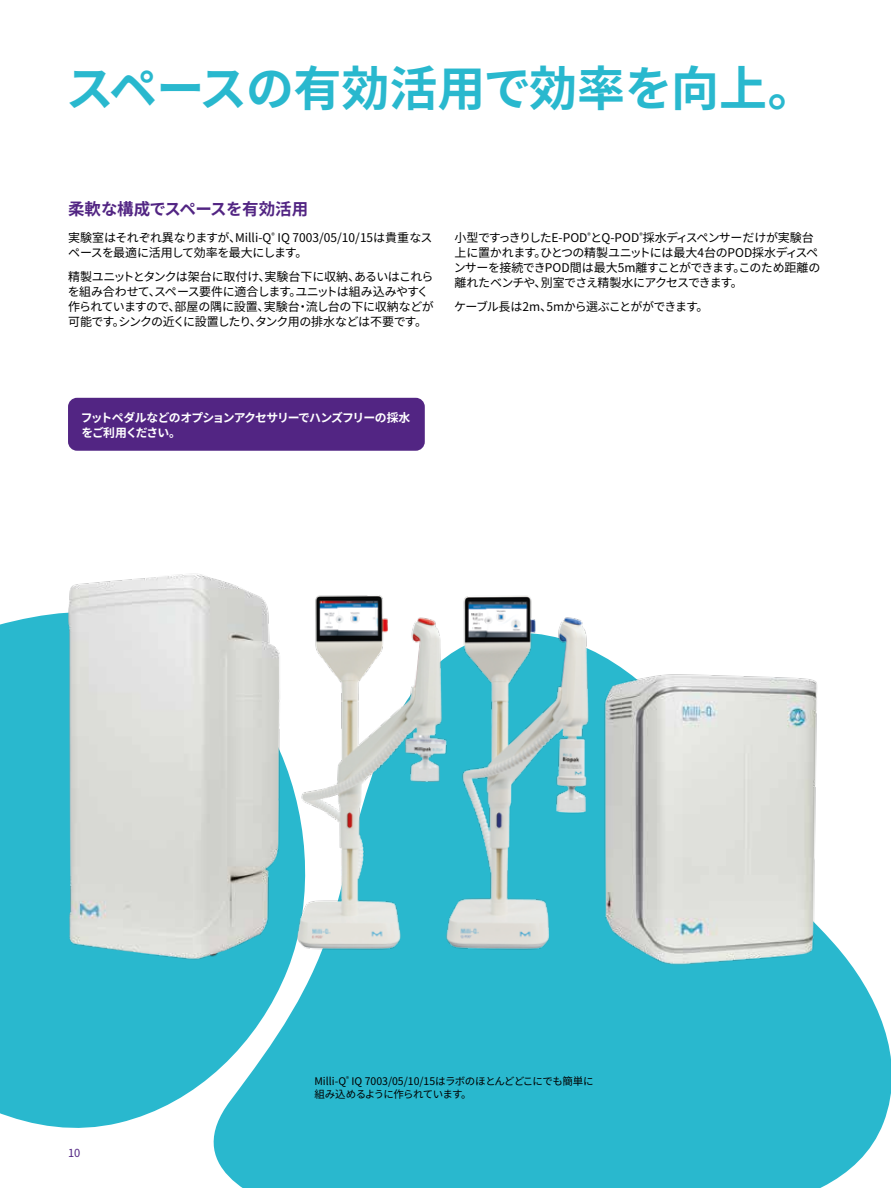
<style>
.page{position:relative;width:891px;height:1188px;background:#fff}
.page>*{position:absolute;margin:0;border:0;box-sizing:border-box;transform-origin:0 0}
.t1{font:700 48px "Noto Sans CJ Kjp";letter-spacing:-.015em;color:#29b8ce}
.t2{font:700 16.5px "Noto Sans CJ Kjp";letter-spacing:-.02em;color:#522583}
.t3{font:12px/15px "Noto Sans CJ Kjp";letter-spacing:-.03em;color:#000}
.t4{font:12px/15px "Noto Sans CJ Kjp";letter-spacing:-.005em;color:#000}
.t5{font:12px "Noto Sans CJ Kjp";letter-spacing:-.055em;color:#000}
.t6{font:700 11.85px/14.5px "Noto Sans CJ Kjp";letter-spacing:-.075em;color:#fff}
.t7{font:11.1px "Noto Sans CJ Kjp";color:#522583}
.t8{font:10.5px/13.5px "Noto Sans CJ Kjp";letter-spacing:-.045em;color:#000}
</style>
<div class="page">
<svg style="left:213px;top:656px;width:678px;height:532px;fill:#29b8ce"></svg>
<svg style="left:0;top:613px;width:344px;height:531px;fill:#29b8ce"></svg>
<div style="left:68px;top:398px;width:357px;height:53px;background:#522583;border-radius:9px"></div>
<img style="left:303px;top:595px;width:299px;height:389px">
<img style="left:598px;top:660px;width:224px;height:346px">
<img style="left:56px;top:573px;width:247px;height:431px">
<h1 class="t1" style="left:66px;top:62px;width:751px">スペースの有効活用で効率を向上。</h1>
<h2 class="t2" style="left:68px;top:199px;width:242px">柔軟な構成でスペースを有効活用</h2>
<p class="t4" style="left:68px;top:231px;width:366px">実験室はそれぞれ異なりますが、Milli-Q<sup>®</sup> IQ 7003/05/10/15は貴重なスペースを最適に活用して効率を最大にします。</p>
<p class="t3" style="left:68px;top:269px;width:367px">精製ユニットとタンクは架台に取付け、実験台下に収納、あるいはこれらを組み合わせて、スペース要件に適合します。ユニットは組み込みやすく作られていますので、部屋の隅に設置、実験台・流し台の下に収納などが可能です。シンクの近くに設置したり、タンク用の排水などは不要です。</p>
<p class="t3" style="left:454px;top:231px;width:368px">小型ですっきりしたE-POD<sup>®</sup>とQ-POD<sup>®</sup>採水ディスペンサーだけが実験台上に置かれます。ひとつの精製ユニットには最大4台のPOD採水ディスペンサーを接続できPOD間は最大5m離すことができます。このため距離の離れたベンチや、別室でさえ精製水にアクセスできます。</p>
<p class="t5" style="left:454px;top:299px;width:256px">ケーブル長は2m、5mから選ぶことがができます。</p>
<p class="t6" style="left:81px;top:411px;width:331px">フットペダルなどのオプションアクセサリーでハンズフリーの採水をご利用ください。</p>
<p class="t7" style="left:68px;top:1147px;width:14px">10</p>
<p class="t8" style="left:314px;top:1074px;width:281px">Milli-Q<sup>®</sup> IQ 7003/05/10/15はラボのほとんどどこにでも簡単に組み込めるように作られています。</p>
</div>
